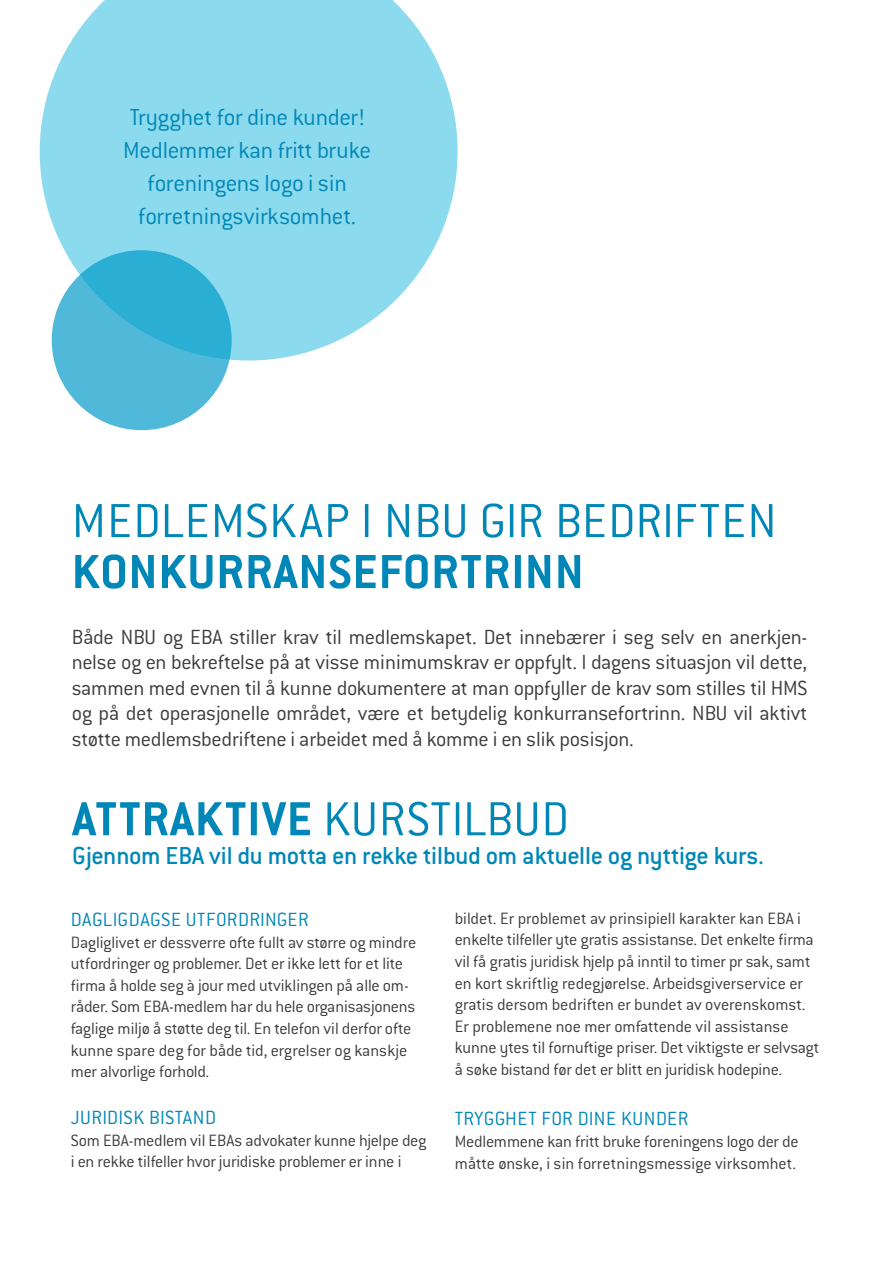
<style>
.page{position:relative;width:893px;height:1263px;background:#fff}
.page>*{position:absolute;margin:0;border:0;box-sizing:border-box;transform-origin:0 0}
.t1{font:700 52.5px "Conduit ITC";letter-spacing:.02em;color:#0087b7}
.t2{font:300 52.5px "Conduit ITC";letter-spacing:.02em;color:#0087b7}
.t3{font:500 27px "Conduit ITC";letter-spacing:-.015em;color:#0087b7}
.t4{font:300 25.5px/33px "Conduit ITC";letter-spacing:-.01em;color:#0087b7;text-align:center}
.t5{font:300 22.5px/25.5px "Conduit ITC";letter-spacing:-.015em;color:#3c3c3b;text-align:justify}
.t6{font:300 21px "Conduit ITC";letter-spacing:.015em;color:#0087b7}
.t7{font:300 18px/21.6px "Conduit ITC";letter-spacing:-.01em;color:#3c3c3b}
.s1{font-weight:300}
</style>
<div class="page">
<svg style="left:40px;top:0;width:418px;height:360px;fill:#8cdaed"></svg>
<svg style="left:52px;top:250px;width:180px;height:180px;fill:#50b9d9"></svg>
<h3 class="t4" style="left:123px;top:100px;width:249px">Trygghet for dine kunder!<br>Medlemmer kan fritt bruke foreningens logo i sin forretningsvirksomhet.</h3>
<h1 class="t2" style="left:72px;top:492px;width:706px">MEDLEMSKAP I NBU GIR BEDRIFTEN</h1>
<h1 class="t1" style="left:72px;top:541px;width:513px">KONKURRANSEFORTRINN</h1>
<p class="t5" style="left:72px;top:624px;width:737px">Både NBU og EBA stiller krav til medlemskapet. Det innebærer i seg selv en anerkjen&shy;nelse og en bekreftelse på at visse minimumskrav er oppfylt. I dagens situasjon vil dette, sammen med evnen til å kunne dokumentere at man oppfyller de krav som stilles til HMS og på det operasjonelle området, være et betydelig konkurransefortrinn. NBU vil aktivt støtte medlemsbedriftene i arbeidet med å komme i en slik posisjon.</p>
<h1 class="t1" style="left:72px;top:788px;width:498px">ATTRAKTIVE <span class="s1">KURSTILBUD</span></h1>
<h2 class="t3" style="left:72px;top:840px;width:693px">Gjennom EBA vil du motta en rekke tilbud om aktuelle og nyttige kurs.</h2>
<p class="t6" style="left:71px;top:908px;width:239px">DAGLIGDAGSE UTFORDRINGER</p>
<p class="t7" style="left:71px;top:931px;width:347px">Dagliglivet er dessverre ofte fullt av større og mindre utfordringer og problemer. Det er ikke lett for et lite firma å holde seg à jour med utviklingen på alle om&shy;råder. Som EBA-medlem har du hele organisasjonens faglige miljø å støtte deg til. En telefon vil derfor ofte kunne spare deg for både tid, ergrelser og kanskje mer alvorlige forhold.</p>
<p class="t6" style="left:71px;top:1106px;width:147px">JURIDISK BISTAND</p>
<p class="t7" style="left:71px;top:1129px;width:357px">Som EBA-medlem vil EBAs advokater kunne hjelpe deg i en rekke tilfeller hvor juridiske problemer er inne i</p>
<p class="t7" style="left:455px;top:907px;width:366px">bildet. Er problemet av prinsipiell karakter kan EBA i enkelte tilfeller yte gratis assistanse. Det enkelte firma vil få gratis juridisk hjelp på inntil to timer pr sak, samt en kort skriftlig redegjørelse. Arbeidsgiverservice er gratis dersom bedriften er bundet av overenskomst.<br>Er problemene noe mer omfattende vil assistanse kunne ytes til fornuftige priser. Det viktigste er selvsagt å søke bistand før det er blitt en juridisk hodepine.</p>
<p class="t6" style="left:455px;top:1107px;width:235px">TRYGGHET FOR DINE KUNDER</p>
<p class="t7" style="left:455px;top:1130px;width:345px">Medlemmene kan fritt bruke foreningens logo der de måtte ønske, i sin forretningsmessige virksomhet.</p>
</div>
